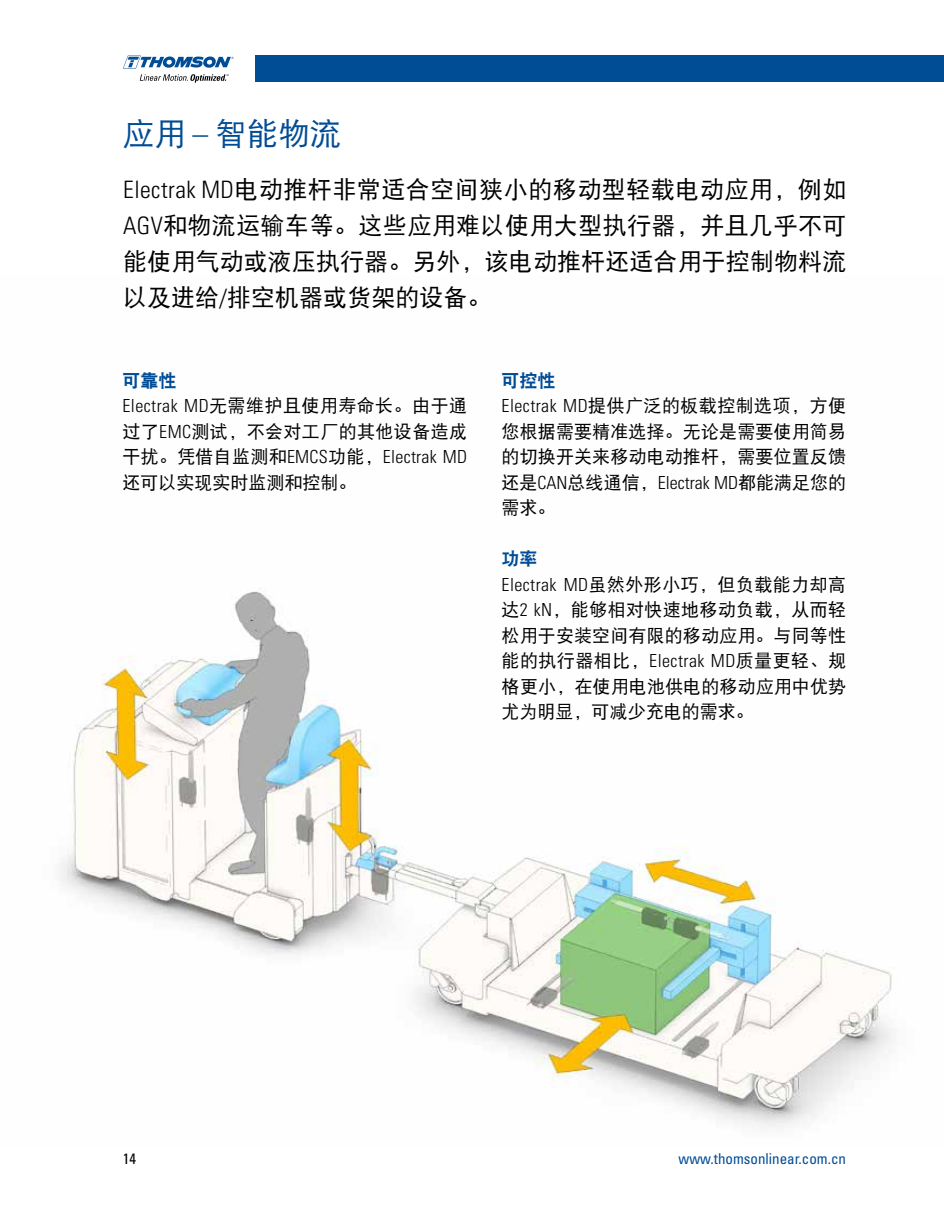
<style>
.page{position:relative;width:944px;height:1214px;background:#fff}
.page>*{position:absolute;margin:0;border:0;box-sizing:border-box;transform-origin:0 0}
.t1{font:31.5px "DF Hei W5";color:#004c95}
.t2{font:24px/36px "DF Hei W5";letter-spacing:.005em;color:#000;text-align:justify}
.t3{font:18px/25.5px "DF Hei W5";letter-spacing:.005em;color:#000;text-align:justify}
.t4{font:300 condensed 18px "Univers";letter-spacing:.015em;color:#000}
.t5{font:18px "DF Hei W9";color:#004c95}
.t6{font:condensed 15px "Univers";color:#004c95}
.t7{font:condensed 15px "Univers";color:#000}
.s1{font-family:"Univers";font-weight:300;font-stretch:condensed}
.s2{font-family:"DF Hei W5";font-weight:400;font-stretch:normal}
</style>
<div class="page">
<div style="left:931px;top:56px;width:13px;height:26px;background:#004c95"></div>
<div style="left:255px;top:56px;width:676px;height:26px;background:#004c95"></div>
<svg style="left:123px;top:56px;width:110px;height:12px"></svg>
<svg style="left:140px;top:74px;width:89px;height:9px"></svg>
<img style="left:60px;top:588px;width:832px;height:540px">
<h1 class="t1" style="left:122px;top:118px;width:220px">应用 <span class="s1">–</span> 智能物流</h1>
<h2 class="t2" style="left:123px;top:171px;width:725px"><span class="s1">Electrak MD</span>电动推杆非常适合空间狭小的移动型轻载电动应用，例如<span class="s1">AGV</span>和物流运输车等。这些应用难以使用大型执行器，并且几乎不可能使用气动或液压执行器。另外，该电动推杆还适合用于控制物料流以及进给<span class="s1">/</span>排空机器或货架的设备。</h2>
<p class="t5" style="left:122px;top:371px;width:55px">可靠性</p>
<p class="t3" style="left:122px;top:393px;width:346px"><span class="s1">Electrak MD</span>无需维护且使用寿命长。由于通过了<span class="s1">EMC</span>测试，不会对工厂的其他设备造成</p>
<p class="t4" style="left:122px;top:446px;width:346px"><span class="s2">干扰。凭借自监测和</span>EMCS<span class="s2">功能，</span>Electrak MD</p>
<p class="t3" style="left:122px;top:469px;width:235px">还可以实现实时监测和控制。</p>
<p class="t5" style="left:501px;top:371px;width:55px">可控性</p>
<p class="t3" style="left:501px;top:393px;width:346px"><span class="s1">Electrak MD</span>提供广泛的板载控制选项，方便您根据需要精准选择。无论是需要使用简易的切换开关来移动电动推杆，需要位置反馈还是<span class="s1">CAN</span>总线通信，<span class="s1">Electrak MD</span>都能满足您的需求。</p>
<p class="t5" style="left:501px;top:549px;width:37px">功率</p>
<p class="t3" style="left:501px;top:571px;width:346px"><span class="s1">Electrak MD</span>虽然外形小巧，但负载能力却高达<span class="s1">2 kN</span>，能够相对快速地移动负载，从而轻松用于安装空间有限的移动应用。与同等性能的执行器相比，<span class="s1">Electrak MD</span>质量更轻、规格更小，在使用电池供电的移动应用中优势尤为明显，可减少充电的需求。</p>
<p class="t7" style="left:123px;top:1149px;width:15px">14</p>
<p class="t6" style="left:678px;top:1149px;width:169px">www.thomsonlinear.com.cn</p>
</div>
